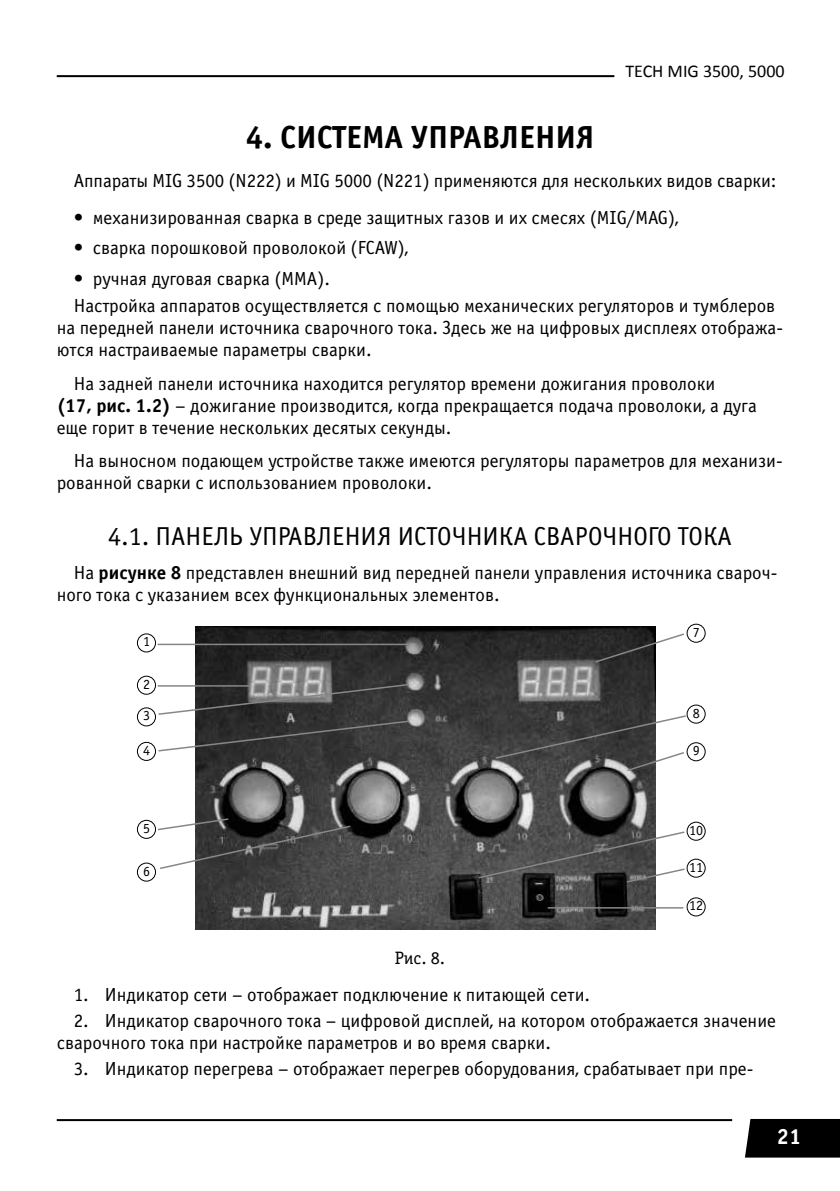
<style>
.page{position:relative;width:840px;height:1191px;background:#fff}
.page>*{position:absolute;margin:0;border:0;box-sizing:border-box;transform-origin:0 0}
.t1{font:700 32px "Officina Sans C";color:#000}
.t2{font:26px "Officina Sans C";color:#000}
.t3{font:700 22px "Officina Serif C";color:#fff}
.t4{font:19px/22px "Officina Sans C";color:#000}
.t5{font:18px "Calibri";color:#000}
.t6{font:18px "Officina Serif C";color:#000}
.t7{font:14px "Officina Sans C";color:#000}
.s1{font-weight:700}
</style>
<div class="page">
<div style="left:745px;top:1119px;width:94px;height:38px;background:#000"></div>
<hr style="left:57px;top:1119px;width:674px;height:2px;background:#000">
<hr style="left:57px;top:75px;width:557px;height:2px;background:#000">
<img style="left:195px;top:626px;width:460px;height:303px">
<div style="left:137px;top:633px;width:19px;height:19px;border:1px solid #000;border-radius:50%"></div>
<div style="left:137px;top:675px;width:19px;height:19px;border:1px solid #000;border-radius:50%"></div>
<div style="left:137px;top:707px;width:19px;height:19px;border:1px solid #000;border-radius:50%"></div>
<div style="left:137px;top:742px;width:19px;height:19px;border:1px solid #000;border-radius:50%"></div>
<div style="left:137px;top:820px;width:19px;height:19px;border:1px solid #000;border-radius:50%"></div>
<div style="left:686px;top:623px;width:19px;height:20px;border:1px solid #000;border-radius:50%"></div>
<div style="left:686px;top:704px;width:19px;height:19px;border:1px solid #000;border-radius:50%"></div>
<div style="left:686px;top:742px;width:19px;height:19px;border:1px solid #000;border-radius:50%"></div>
<div style="left:686px;top:821px;width:19px;height:19px;border:1px solid #000;border-radius:50%"></div>
<div style="left:686px;top:858px;width:19px;height:19px;border:1px solid #000;border-radius:50%"></div>
<div style="left:686px;top:897px;width:19px;height:19px;border:1px solid #000;border-radius:50%"></div>
<div style="left:137px;top:862px;width:19px;height:19px;border:1px solid #000;border-radius:50%"></div>
<hr style="left:157px;top:643px;width:252px;height:2px;background:#878787">
<svg style="left:157px;top:683px;width:253px;height:69px"></svg>
<hr style="left:157px;top:685px;width:93px;height:1px;background:#878787">
<hr style="left:547px;top:907px;width:136px;height:1px;background:#878787">
<svg style="left:593px;top:632px;width:91px;height:32px"></svg>
<svg style="left:493px;top:714px;width:194px;height:58px"></svg>
<svg style="left:477px;top:830px;width:208px;height:53px"></svg>
<svg style="left:158px;top:817px;width:194px;height:53px"></svg>
<p class="t5" style="left:625px;top:60px;width:161px">TECH MIG 3500, 5000</p>
<h1 class="t1" style="left:245px;top:119px;width:350px">4. СИСТЕМА УПРАВЛЕНИЯ</h1>
<p class="t4" style="left:74px;top:170px;width:703px">Аппараты MIG 3500 (N222) и MIG 5000 (N221) применяются для нескольких видов сварки:</p>
<p class="t4" style="left:74px;top:207px;width:606px">• механизированная сварка в среде защитных газов и их смесях (MIG/MAG),</p>
<p class="t4" style="left:74px;top:237px;width:336px">• сварка порошковой проволокой (FCAW),</p>
<p class="t4" style="left:74px;top:265px;width:702px;line-height:27.6px">• ручная дуговая сварка (MMA).<br>Настройка аппаратов осуществляется с помощью механических регуляторов и тумблеров</p>
<p class="t4" style="left:57px;top:317px;width:727px">на передней панели источника сварочного тока. Здесь же на цифровых дисплеях отобража&shy;ются настраиваемые параметры сварки.</p>
<p class="t4" style="left:57px;top:373px;width:701px;text-indent:17px">На задней панели источника находится регулятор времени дожигания проволоки<br><span class="s1">(17, рис. 1.2)</span> – дожигание производится, когда прекращается подача проволоки, а дуга еще горит в течение нескольких десятых секунды.</p>
<p class="t4" style="left:57px;top:450px;width:727px;text-indent:17px">На выносном подающем устройстве также имеются регуляторы параметров для механизи&shy;рованной сварки с использованием проволоки.</p>
<h2 class="t2" style="left:108px;top:522px;width:625px">4.1. ПАНЕЛЬ УПРАВЛЕНИЯ ИСТОЧНИКА СВАРОЧНОГО ТОКА</h2>
<p class="t4" style="left:57px;top:562px;width:721px;text-indent:17px">На <span class="s1">рисунке 8</span> представлен внешний вид передней панели управления источника свароч&shy;ного тока с указанием всех функциональных элементов.</p>
<p class="t7" style="left:143px;top:634px;width:8px">1</p>
<p class="t7" style="left:143px;top:676px;width:8px">2</p>
<p class="t7" style="left:143px;top:708px;width:8px">3</p>
<p class="t7" style="left:143px;top:742px;width:8px">4</p>
<p class="t7" style="left:143px;top:820px;width:8px">5</p>
<p class="t7" style="left:143px;top:863px;width:8px">6</p>
<p class="t7" style="left:692px;top:624px;width:8px">7</p>
<p class="t7" style="left:692px;top:705px;width:9px">8</p>
<p class="t7" style="left:692px;top:743px;width:8px">9</p>
<p class="t7" style="left:688px;top:822px;width:15px">10</p>
<p class="t7" style="left:688px;top:859px;width:15px">11</p>
<p class="t7" style="left:688px;top:898px;width:15px">12</p>
<p class="t6" style="left:394px;top:948px;width:52px">Рис. 8.</p>
<p class="t4" style="left:74px;top:983px;width:517px">1. Индикатор сети – отображает подключение к питающей сети.</p>
<p class="t4" style="left:57px;top:1009px;width:720px;text-indent:17px">2. Индикатор сварочного тока – цифровой дисплей, на котором отображается значение сварочного тока при настройке параметров и во время сварки.</p>
<p class="t4" style="left:74px;top:1057px;width:680px">3. Индикатор перегрева – отображает перегрев оборудования, срабатывает при пре-</p>
<p class="t3" style="left:776px;top:1124px;width:26px">21</p>
</div>
